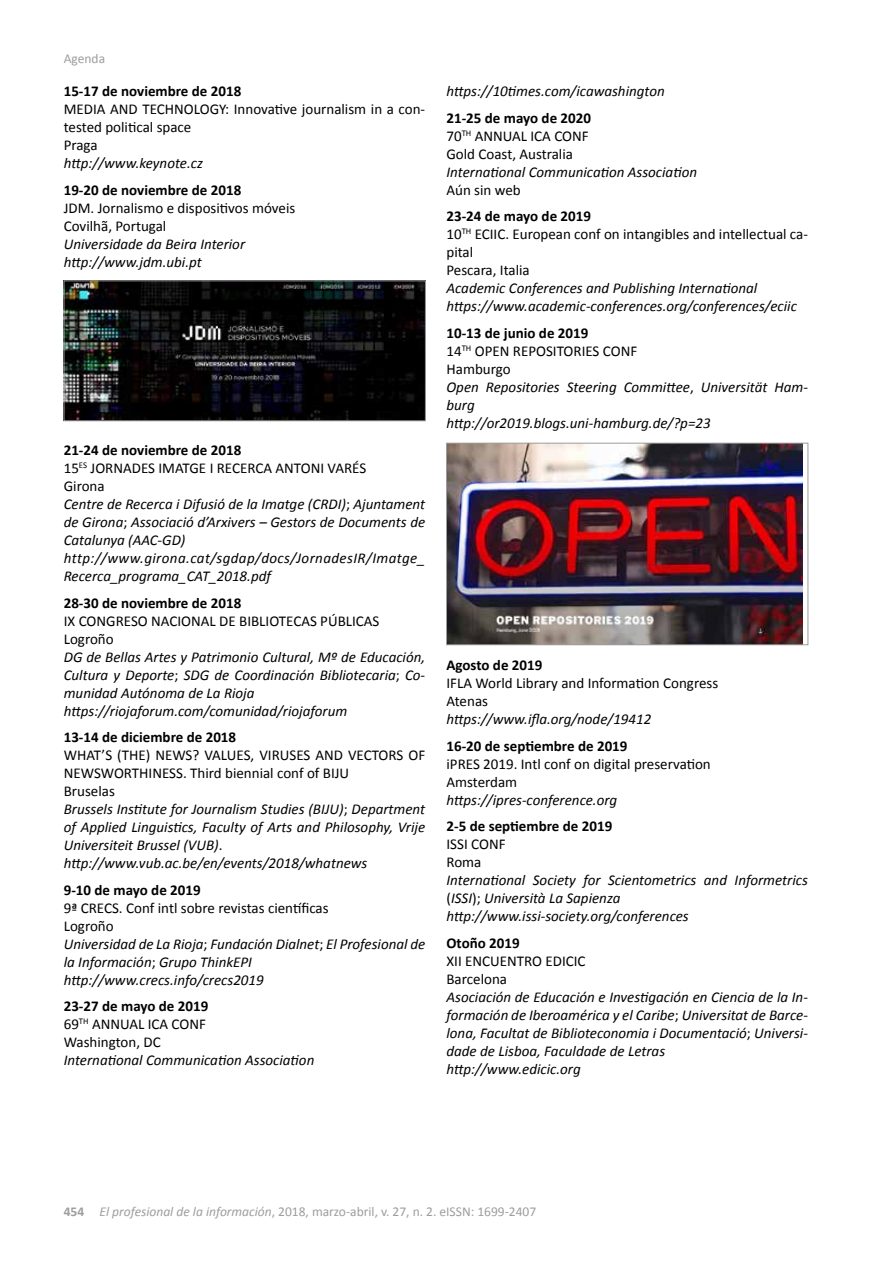
<style>
.page{position:relative;width:893px;height:1263px;background:#fff}
.page>*{position:absolute;margin:0;border:0;box-sizing:border-box;transform-origin:0 0}
.t1{font:italic 15px/18px "Calibri";color:#000}
.t2{font:15px/18px "Calibri";color:#000}
.t3{font:700 15px "Calibri";color:#000}
.t4{font:13.5px "Calibri";color:#9d9d9c}
.s1{font-weight:700;font-style:normal}
.s2{font-style:normal}
.s3{font-weight:700}
.s4{font-style:italic}
</style>
<div class="page">
<img style="left:66px;top:283px;width:358px;height:136px">
<div style="left:64px;top:281px;width:362px;height:140px;border:1px solid #9d9d9c"></div>
<img style="left:448px;top:445px;width:354px;height:198px">
<div style="left:446px;top:443px;width:362px;height:202px;border:1px solid #9d9d9c"></div>
<p class="t4" style="left:64px;top:50px;width:43px">Agenda</p>
<p class="t3" style="left:64px;top:82px;width:179px">15-17 de noviembre de 2018</p>
<p class="t2" style="left:64px;top:100px;width:363px">MEDIA AND TECHNOLOGY: Innovative journalism in a con&shy;tested political space<br>Praga</p>
<p class="t1" style="left:64px;top:154px;width:141px">http://www.keynote.cz</p>
<p class="t3" style="left:64px;top:180px;width:179px">19-20 de noviembre de 2018</p>
<p class="t2" style="left:64px;top:199px;width:233px">JDM. Jornalismo e dispositivos móveis<br>Covilhã, Portugal</p>
<p class="t1" style="left:64px;top:234px;width:183px">Universidade da Beira Interior http://www.jdm.ubi.pt</p>
<p class="t1" style="left:64px;top:441px;width:363px"><span class="s1">21-24 de noviembre de 2018<br></span><span class="s2">15</span><sup>ES</sup> <span class="s2">JORNADES IMATGE I RECERCA ANTONI VARÉS<br>Girona<br></span>Centre de Recerca i Difusió de la Imatge (CRDI)<span class="s2">;</span> Ajuntament de Girona<span class="s2">;</span> Associació d’Arxivers – Gestors de Documents de Catalunya (AAC-GD) http://www.girona.cat/sgdap/docs/JornadesIR/Imatge_ Recerca_programa_CAT_2018.pdf</p>
<p class="t3" style="left:64px;top:593px;width:179px">28-30 de noviembre de 2018</p>
<p class="t2" style="left:64px;top:612px;width:317px">IX CONGRESO NACIONAL DE BIBLIOTECAS PÚBLICAS<br>Logroño</p>
<p class="t1" style="left:64px;top:647px;width:363px">DG de Bellas Artes y Patrimonio Cultural, Mº de Educación, Cultura y Deporte<span class="s2">;</span> SDG de Coordinación Bibliotecaria<span class="s2">;</span> Co&shy;munidad Autónoma de La Rioja https://riojaforum.com/comunidad/riojaforum</p>
<p class="t3" style="left:64px;top:728px;width:174px">13-14 de diciembre de 2018</p>
<p class="t1" style="left:64px;top:746px;width:363px"><span class="s2">WHAT’S (THE) NEWS? VALUES, VIRUSES AND VECTORS OF NEWSWORTHINESS. Third biennial conf of BIJU<br>Bruselas<br></span>Brussels Institute for Journalism Studies (BIJU)<span class="s2">;</span> Department of Applied Linguistics, Faculty of Arts and Philosophy, Vrije Universiteit Brussel (VUB)<span class="s2">. </span>http://www.vub.ac.be/en/events/2018/whatnews</p>
<p class="t3" style="left:64px;top:880px;width:138px">9-10 de mayo de 2019</p>
<p class="t1" style="left:64px;top:898px;width:363px"><span class="s2">9ª CRECS. Conf intl sobre revistas científicas<br>Logroño<br></span>Universidad de La Rioja<span class="s2">;</span> Fundación Dialnet<span class="s2">;</span> El Profesional de la Información<span class="s2">;</span> Grupo ThinkEPI http://www.crecs.info/crecs2019</p>
<p class="t2" style="left:64px;top:997px;width:146px"><span class="s3">23-27 de mayo de 2019<br></span>69<sup>TH</sup> ANNUAL ICA CONF<br>Washington, DC</p>
<p class="t1" style="left:64px;top:1051px;width:252px">International Communication Association</p>
<p class="t1" style="left:446px;top:82px;width:220px">https://10times.com/icawashington</p>
<p class="t2" style="left:446px;top:109px;width:146px"><span class="s3">21-25 de mayo de 2020<br></span>70<sup>TH</sup> ANNUAL ICA CONF<br>Gold Coast, Australia</p>
<p class="t1" style="left:446px;top:162px;width:252px">International Communication Association</p>
<p class="t2" style="left:446px;top:181px;width:76px">Aún sin web</p>
<p class="t2" style="left:446px;top:207px;width:363px"><span class="s3">23-24 de mayo de 2019<br></span>10<sup>TH</sup> ECIIC. European conf on intangibles and intellectual ca&shy;pital<br>Pescara, Italia</p>
<p class="t1" style="left:446px;top:279px;width:352px">Academic Conferences and Publishing International https://www.academic-conferences.org/conferences/eciic</p>
<p class="t1" style="left:446px;top:323px;width:363px"><span class="s1">10-13 de junio de 2019<br></span><span class="s2">14</span><sup>TH</sup> <span class="s2">OPEN REPOSITORIES CONF<br>Hamburgo<br></span>Open Repositories Steering Committee<span class="s2">,</span> Universität Ham&shy;burg<br>http://or2019.blogs.uni-hamburg.de/?p=23</p>
<p class="t3" style="left:446px;top:656px;width:97px">Agosto de 2019</p>
<p class="t2" style="left:446px;top:674px;width:273px">IFLA World Library and Information Congress<br>Atenas</p>
<p class="t1" style="left:446px;top:710px;width:206px">https://www.ifla.org/node/19412</p>
<p class="t3" style="left:446px;top:736px;width:183px">16-20 de septiembre de 2019</p>
<p class="t2" style="left:446px;top:755px;width:266px">iPRES 2019. Intl conf on digital preservation<br>Amsterdam</p>
<p class="t1" style="left:446px;top:790px;width:172px">https://ipres-conference.org</p>
<p class="t3" style="left:446px;top:817px;width:167px">2-5 de septiembre de 2019</p>
<p class="t2" style="left:446px;top:835px;width:61px">ISSI CONF<br>Roma</p>
<p class="t1" style="left:446px;top:871px;width:363px">International Society for Scientometrics and Informetrics <span class="s2">(</span>ISSI<span class="s2">);</span> Università La Sapienza http://www.issi-society.org/conferences</p>
<p class="t3" style="left:446px;top:933px;width:75px">Otoño 2019</p>
<p class="t2" style="left:446px;top:952px;width:141px">XII ENCUENTRO EDICIC<br>Barcelona</p>
<p class="t1" style="left:446px;top:987px;width:363px">Asociación de Educación e Investigación en Ciencia de la In&shy;formación de Iberoamérica y el Caribe<span class="s2">;</span> Universitat de Barce&shy;lona, Facultat de Biblioteconomia i Documentació<span class="s2">;</span> Universi&shy;dade de Lisboa, Faculdade de Letras<br>http://www.edicic.org</p>
<p class="t4" style="left:64px;top:1203px;width:474px"><span class="s3">454</span> <span class="s4">El profesional de la información</span>, 2018, marzo-abril, v. 27, n. 2. eISSN: 1699-2407</p>
</div>
